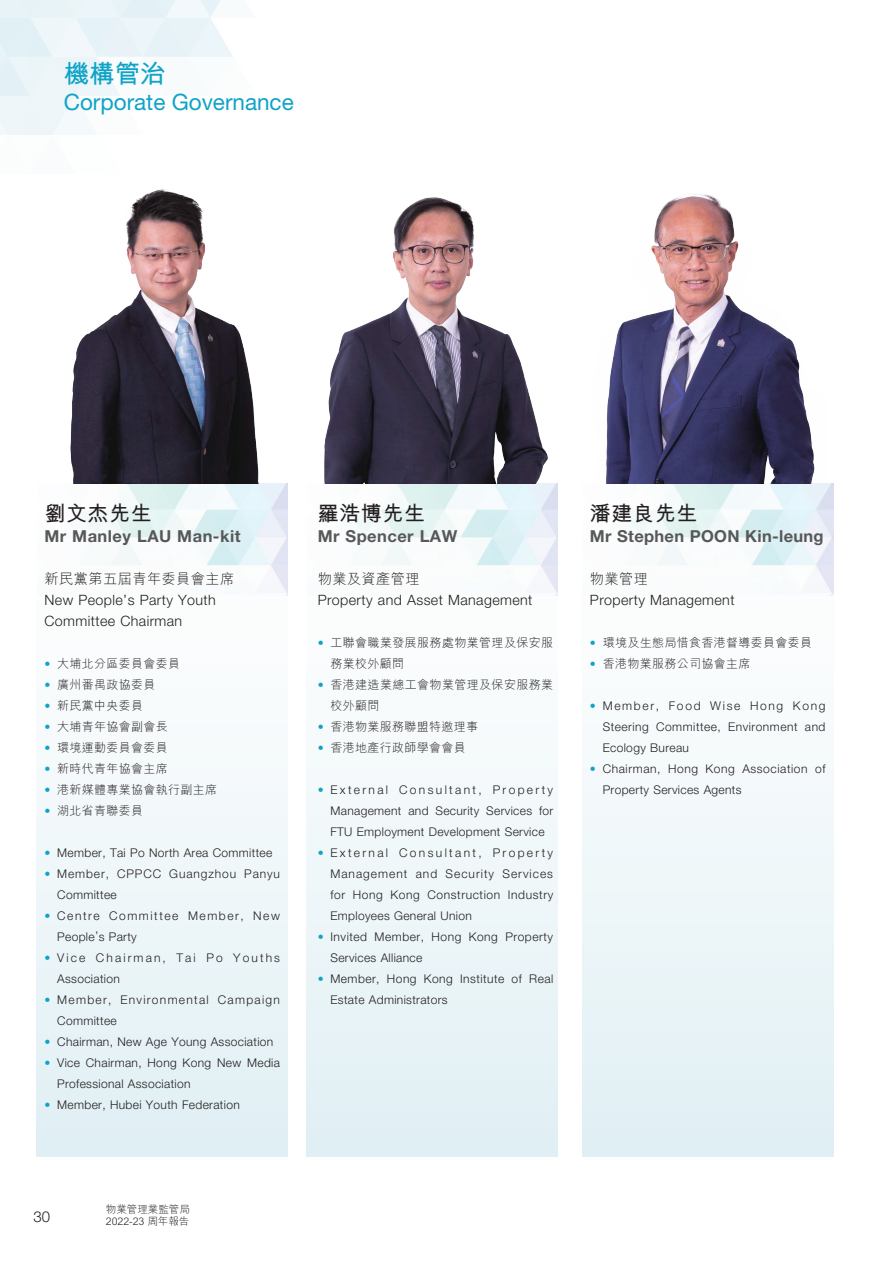
<style>
.page{position:relative;width:893px;height:1263px;background:#fff}
.page>*{position:absolute;margin:0;border:0;box-sizing:border-box;transform-origin:0 0}
.t1{font:700 25.5px "M Hei HK";color:#0ea3c7}
.t2{font:22.5px "Helvetica Neue";color:#0ea3c7}
.t3{font:700 21px "M Hei HK";letter-spacing:.03em;color:#231f20}
.t4{font:700 16.5px "Helvetica Neue";letter-spacing:.03em;color:#57585a}
.t5{font:300 15px "Helvetica Neue";color:#231f20}
.t6{font:300 14.25px/21px "Helvetica Neue";letter-spacing:.03em;color:#231f20}
.t7{font:300 14.25px "M Hei HK";letter-spacing:.03em;color:#231f20}
.t8{font:300 12px/21px "Helvetica Neue";letter-spacing:.03em;color:#231f20}
.t9{font:300 12px/21px "M Hei HK";letter-spacing:.03em;color:#231f20}
.t10{font:300 12px/21px "Helvetica Neue";letter-spacing:.05em;color:#231f20}
.t11{font:300 12px/21px "Helvetica Neue";letter-spacing:.13em;color:#231f20}
.t12{font:300 12px/21px "Helvetica Neue";letter-spacing:.11em;color:#231f20}
.t13{font:300 12px/21px "Helvetica Neue";letter-spacing:.075em;color:#231f20}
.t14{font:300 12px/21px "Helvetica Neue";letter-spacing:.175em;color:#231f20}
.t15{font:300 10.5px/12.6px "M Hei HK";color:#231f20}
.s1{font-family:"Helvetica Neue";color:#0ea3c7}
.s2{color:#0ea3c7}
</style>
<div class="page">
<svg style="left:37px;top:595px;width:251px;height:562px;fill:#f0f7f9"></svg>
<img style="left:73px;top:483px;width:215px;height:112px">
<svg style="left:306px;top:595px;width:252px;height:562px;fill:#f0f7f9"></svg>
<img style="left:324px;top:483px;width:234px;height:112px">
<svg style="left:582px;top:595px;width:251px;height:562px;fill:#f0f7f9"></svg>
<img style="left:606px;top:483px;width:227px;height:112px">
<img style="left:324px;top:197px;width:224px;height:286px">
<img style="left:70px;top:189px;width:189px;height:294px">
<img style="left:606px;top:193px;width:209px;height:290px">
<h1 class="t1" style="left:64px;top:55px;width:103px">機構管治</h1>
<h2 class="t2" style="left:64px;top:83px;width:231px">Corporate Governance</h2>
<h3 class="t3" style="left:44px;top:498px;width:109px">劉文杰先生</h3>
<h3 class="t4" style="left:44px;top:521px;width:198px">Mr Manley LAU Man-kit</h3>
<p class="t7" style="left:44px;top:571px;width:192px">新民黨第五屆青年委員會主席</p>
<p class="t6" style="left:44px;top:588px;width:173px">New People’s Party Youth<br>Committee Chairman</p>
<p class="t9" style="left:44px;top:652px;width:137px"><span class="s1">•</span> 大埔北分區委員會委員</p>
<p class="t9" style="left:44px;top:673px;width:113px"><span class="s1">•</span> 廣州番禺政協委員</p>
<p class="t9" style="left:44px;top:694px;width:100px"><span class="s1">•</span> 新民黨中央委員</p>
<p class="t9" style="left:44px;top:715px;width:125px"><span class="s1">•</span> 大埔青年協會副會長</p>
<p class="t9" style="left:44px;top:736px;width:125px"><span class="s1">•</span> 環境運動委員會委員</p>
<p class="t9" style="left:44px;top:757px;width:125px"><span class="s1">•</span> 新時代青年協會主席</p>
<p class="t9" style="left:44px;top:778px;width:174px"><span class="s1">•</span> 港新媒體專業協會執行副主席</p>
<p class="t9" style="left:44px;top:799px;width:100px"><span class="s1">•</span> 湖北省青聯委員</p>
<p class="t8" style="left:44px;top:841px;width:229px"><span class="s2">•</span> Member, Tai Po North Area Committee</p>
<p class="t13" style="left:57px;top:862px;width:224px;text-indent:-13px"><span class="s2">•</span> Member, CPPCC Guangzhou Panyu<br>Committee</p>
<p class="t11" style="left:57px;top:904px;width:224px;text-indent:-13px"><span class="s2">•</span> Centre Committee Member, New<br>People’s Party</p>
<p class="t14" style="left:57px;top:946px;width:224px;text-indent:-13px"><span class="s2">•</span> Vice Chairman, Tai Po Youths<br>Association</p>
<p class="t12" style="left:57px;top:988px;width:224px;text-indent:-13px"><span class="s2">•</span> Member, Environmental Campaign<br>Committee</p>
<p class="t8" style="left:44px;top:1030px;width:230px"><span class="s2">•</span> Chairman, New Age Young Association</p>
<p class="t8" style="left:57px;top:1051px;width:224px;text-indent:-13px"><span class="s2">•</span> Vice Chairman, Hong Kong New Media<br>Professional Association</p>
<p class="t8" style="left:44px;top:1093px;width:197px"><span class="s2">•</span> Member, Hubei Youth Federation</p>
<p class="t5" style="left:33px;top:1204px;width:18px">30</p>
<p class="t15" style="left:106px;top:1202px;width:85px">物業管理業監管局<br>2022-23 周年報告</p>
<h3 class="t3" style="left:318px;top:498px;width:109px">羅浩博先生</h3>
<h3 class="t4" style="left:318px;top:521px;width:141px">Mr Spencer LAW</h3>
<p class="t7" style="left:318px;top:571px;width:104px">物業及資產管理</p>
<p class="t6" style="left:318px;top:588px;width:216px">Property and Asset Management</p>
<p class="t9" style="left:330px;top:631px;width:224px;text-indent:-13px"><span class="s1">•</span> 工聯會職業發展服務處物業管理及保安服務業校外顧問</p>
<p class="t9" style="left:330px;top:673px;width:224px;text-indent:-13px"><span class="s1">•</span> 香港建造業總工會物業管理及保安服務業校外顧問</p>
<p class="t9" style="left:318px;top:715px;width:162px"><span class="s1">•</span> 香港物業服務聯盟特邀理事</p>
<p class="t9" style="left:318px;top:736px;width:150px"><span class="s1">•</span> 香港地產行政師學會會員</p>
<p class="t8" style="left:330px;top:778px;width:224px;text-align:justify;text-indent:-13px"><span class="s2">•</span> External Consultant, Property Management and Security Services for FTU Employment Development Service</p>
<p class="t8" style="left:330px;top:841px;width:224px;text-align:justify;text-indent:-13px"><span class="s2">•</span> External Consultant, Property Management and Security Services for Hong Kong Construction Industry Employees General Union</p>
<p class="t8" style="left:330px;top:925px;width:224px;text-indent:-13px"><span class="s2">•</span> Invited Member, Hong Kong Property<br>Services Alliance</p>
<p class="t8" style="left:330px;top:967px;width:224px;text-indent:-13px"><span class="s2">•</span> Member, Hong Kong Institute of Real<br>Estate Administrators</p>
<h3 class="t3" style="left:590px;top:498px;width:109px">潘建良先生</h3>
<h3 class="t4" style="left:590px;top:521px;width:235px">Mr Stephen POON Kin-leung</h3>
<p class="t7" style="left:590px;top:571px;width:60px">物業管理</p>
<p class="t6" style="left:590px;top:588px;width:146px">Property Management</p>
<p class="t9" style="left:590px;top:631px;width:224px"><span class="s1">•</span> 環境及生態局惜食香港督導委員會委員</p>
<p class="t9" style="left:590px;top:652px;width:162px"><span class="s1">•</span> 香港物業服務公司協會主席</p>
<p class="t8" style="left:603px;top:694px;width:224px;text-align:justify;text-indent:-13px"><span class="s2">•</span> Member, Food Wise Hong Kong Steering Committee, Environment and Ecology Bureau</p>
<p class="t10" style="left:603px;top:757px;width:224px;text-indent:-13px"><span class="s2">•</span> Chairman, Hong Kong Association of<br>Property Services Agents</p>
</div>
